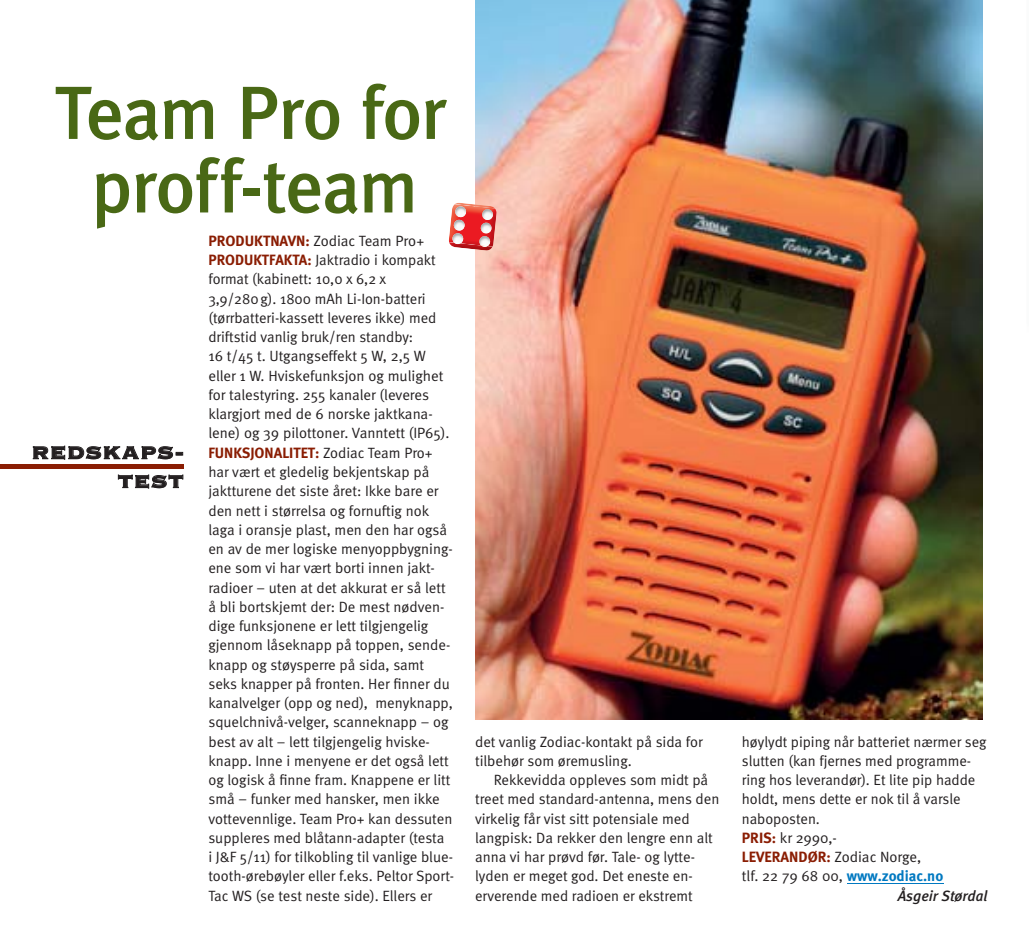
<style>
.page{position:relative;width:1029px;height:927px;background:#fff}
.page>*{position:absolute;margin:0;border:0;box-sizing:border-box;transform-origin:0 0}
.t1{font:500 75.25px/73.5px "Meta";letter-spacing:-.02em;color:#496815;text-align:center}
.t2{font:22.75px/28.9px "Copperplate Gothic Std 33 BC";letter-spacing:.02em;color:#231f20;text-align:right;scale:1.1 1}
.t3{font:14.88px/19.2px "Meta Normal";color:#231f20}
.t4{font:700 14.88px "Meta";color:#8a1d03}
.t5{font:italic 500 14.88px "Meta";color:#231f20}
.s1{font-family:"Meta";font-weight:700;color:#8a1d03}
.s2{font-family:"Meta Normal";font-weight:400;color:#231f20}
.s3{font-family:"Meta";font-weight:700;color:#0079c1}
</style>
<div class="page">
<img style="left:475px;top:0;width:507px;height:719px">
<div style="left:0;top:464px;width:184px;height:5px;background:#8a1d03"></div>
<svg style="left:33px;top:446px;width:150px;height:13px"></svg>
<svg style="left:118px;top:475px;width:65px;height:13px"></svg>
<img style="left:455px;top:203px;width:40px;height:1px">
<img style="left:455px;top:247px;width:37px;height:4px">
<img style="left:449px;top:204px;width:48px;height:43px">
<svg style="left:452px;top:206px;width:14px;height:38px"></svg>
<svg style="left:479px;top:209px;width:14px;height:38px"></svg>
<hr style="left:847px;top:883px;width:96px;height:1px;background:#0079c1">
<h1 class="t1" style="left:55px;top:84px;width:393px">Team Pro for proff-team</h1>
<h2 class="t2" style="left:31px;top:436px;width:140px">REDSKAPS -<br>TEST</h2>
<p class="t3" style="left:208px;top:232px;width:243px"><span class="s1">PRODUKTNAVN:</span> Zodiac Team Pro+ <span class="s1">PRODUKTFAKTA:</span> Jaktradio i kompakt format (kabinett: 10,0 x 6,2 x<br>3,9/280 g). 1800 mAh Li-Ion-batteri (tørrbatteri-kassett leveres ikke) med driftstid vanlig bruk/ren standby:<br>16 t/45 t. Utgangseffekt 5 W, 2,5 W eller 1 W. Hviskefunksjon og mulighet for talestyring. 255 kanaler (leveres klargjort med de 6 norske jaktkana&shy;lene) og 39 pilottoner. Vanntett (IP65).</p>
<p class="t4" style="left:208px;top:447px;width:226px">FUNKSJONALITET: <span class="s2">Zodiac Team Pro+</span></p>
<p class="t3" style="left:208px;top:463px;width:247px">har vært et gledelig bekjentskap på jaktturene det siste året: Ikke bare er den nett i størrelsa og fornuftig nok laga i oransje plast, men den har også en av de mer logiske menyopp bygning&shy;ene som vi har vært borti innen jakt&shy;radioer – uten at det akkurat er så lett å bli bortskjemt der: De mest nødven&shy;dige funksjonene er lett tilgjengelig gjennom låseknapp på toppen, sende&shy;knapp og støysperre på sida, samt seks knapper på fronten. Her finner du kanalvelger (opp og ned), menyknapp, squelchnivå-velger, scanneknapp – og best av alt – lett tilgjengelig hviske&shy;knapp. Inne i menyene er det også lett og logisk å finne fram. Knappene er litt små – funker med hansker, men ikke vottevennlige. Team Pro+ kan dessuten suppleres med blåtann-adapter (testa<br>i J&amp;F 5/11) for tilkobling til vanlige blue&shy;tooth-ørebøyler eller f.eks. Peltor Sport-Tac WS (se test neste side). Ellers er</p>
<p class="t3" style="left:475px;top:733px;width:229px">det vanlig Zodiac-kontakt på sida for tilbehør som øremusling.</p>
<p class="t3" style="left:475px;top:771px;width:246px;text-indent:19px">Rekkevidda oppleves som midt på treet med standard-antenna, mens den virkelig får vist sitt potensiale med langpisk: Da rekker den lengre enn alt anna vi har prøvd før. Tale- og lytte - lyden er meget god. Det eneste en - erverende med radioen er ekstremt</p>
<p class="t3" style="left:742px;top:733px;width:246px">høylydt piping når batteriet nærmer seg slutten (kan fjernes med programme&shy;ring hos leverandør). Et lite pip hadde holdt, mens dette er nok til å varsle naboposten.<br><span class="s1">PRIS:</span> kr 2990,-<br><span class="s1">LEVERANDØR:</span> Zodiac Norge,<br>tlf. 22 79 68 00, <span class="s3">www.zodiac.no</span></p>
<p class="t5" style="left:897px;top:890px;width:91px">Åsgeir Størdal</p>
</div>
